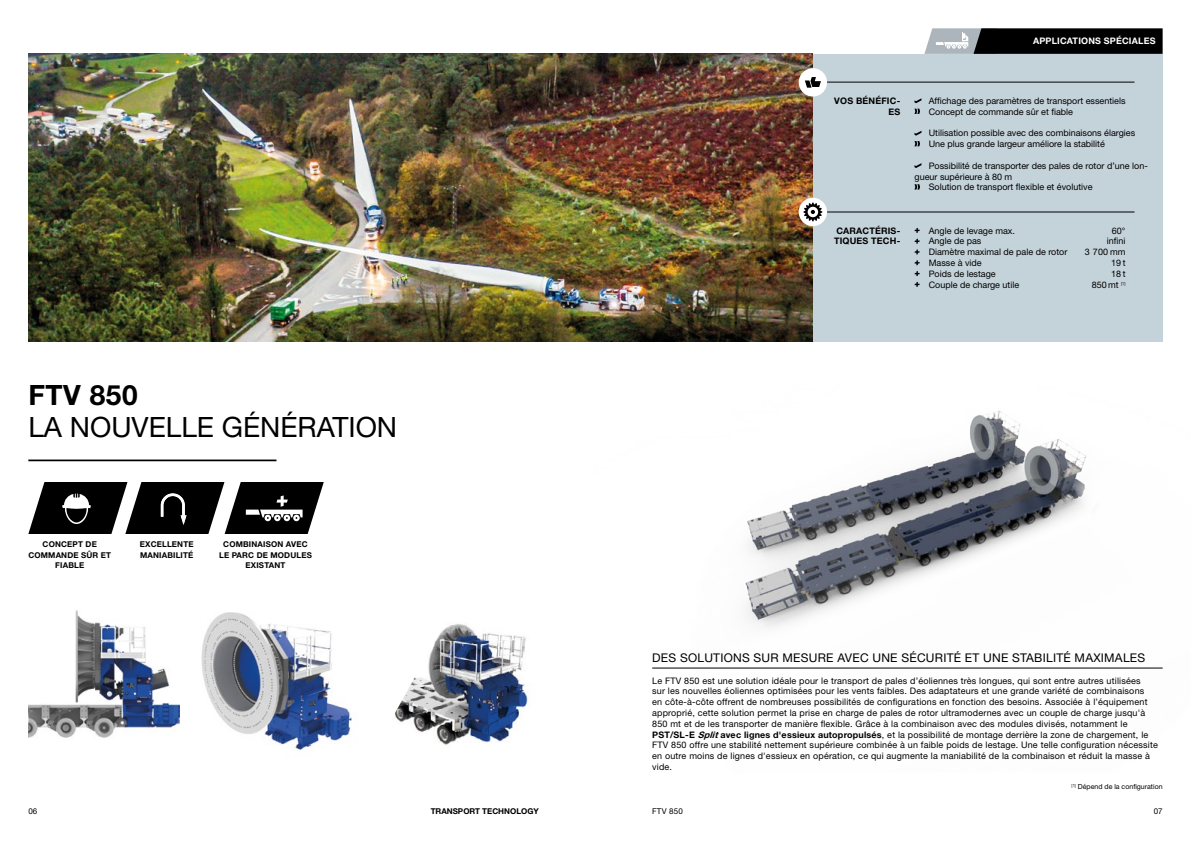
<style>
.page{position:relative;width:1191px;height:842px;background:#fff}
.page>*{position:absolute;margin:0;border:0;box-sizing:border-box;transform-origin:0 0}
.GOL_Headline_inside{font:28px/32px "Helvetica Neue LT Std";color:#000}
.GOL_copyhead_box{font:12px "Helvetica Neue LT Std";letter-spacing:.02em;color:#000}
.GOL_copy_box{font:9px/10.8px "Helvetica Neue LT Std";letter-spacing:.02em;color:#000}
.GOL_copy_tabs{font:9px "Helvetica Neue LT Std";color:#000}
.GOL_copylist{font:9px "Helvetica Neue LT Std";color:#000}
.GOL_copy_tabs-2{font:9px "Helvetica Neue LT Com";color:#000}
.GOL_copyhead_right{font:700 9px/10.8px "Helvetica Neue LT Com";letter-spacing:.02em;color:#000;text-align:right}
.GOL_copyhead_right_w{font:700 9px "Helvetica Neue LT Com";letter-spacing:.02em;color:#fff}
.GOL_copyhead_center{font:700 8px/10.8px "Helvetica Neue LT Com";letter-spacing:.02em;color:#000;text-align:center}
.GOL_pagina{font:700 8px "Helvetica Neue LT Com";color:#000}
.GOL_column_sector{font:8px "Helvetica Neue LT Std";letter-spacing:.02em;color:#000}
.GOL_pagina-2{font:8px "Helvetica Neue LT Std";color:#000}
.GOL_copy_tabs-3{font:7px "Helvetica Neue LT Std";color:#000}
.s1{font-family:"Helvetica Neue LT Com";font-weight:700}
.s2{font-weight:700}
.s3{font-weight:700;font-style:italic}
</style>
<div class="page">
<img style="left:201px;top:612px;width:151px;height:140px">
<img style="left:28px;top:610px;width:152px;height:128px">
<img style="left:28px;top:54px;width:785px;height:288px">
<div style="left:813px;top:54px;width:349px;height:288px;background:#c4d2d9"></div>
<svg style="left:924px;top:28px;width:238px;height:26px;background:#2e2f30"></svg>
<svg style="left:914px;top:228px;width:5px;height:5px"></svg>
<svg style="left:914px;top:239px;width:5px;height:26px"></svg>
<svg style="left:914px;top:271px;width:5px;height:5px"></svg>
<svg style="left:914px;top:282px;width:5px;height:5px"></svg>
<hr style="left:813px;top:82px;width:321px;height:1px;background:#000">
<svg style="left:914px;top:98px;width:7px;height:5px"></svg>
<svg style="left:914px;top:109px;width:6px;height:5px"></svg>
<svg style="left:914px;top:131px;width:7px;height:15px"></svg>
<svg style="left:914px;top:163px;width:7px;height:5px"></svg>
<svg style="left:914px;top:184px;width:6px;height:6px"></svg>
<hr style="left:813px;top:212px;width:321px;height:1px;background:#000">
<hr style="left:28px;top:459px;width:248px;height:2px;background:#000">
<div style="left:798px;top:198px;width:29px;height:28px;background:#fff;border-radius:50%"></div>
<svg style="left:803px;top:203px;width:19px;height:18px"></svg>
<div style="left:798px;top:68px;width:29px;height:29px;background:#fff;border-radius:50%"></div>
<svg style="left:805px;top:77px;width:16px;height:11px"></svg>
<svg style="left:28px;top:482px;width:296px;height:52px"></svg>
<img style="left:395px;top:624px;width:133px;height:121px">
<svg style="left:692px;top:430px;width:471px;height:239px"></svg>
<svg style="left:1070px;top:430px;width:93px;height:214px"></svg>
<hr style="left:652px;top:668px;width:510px;height:1px;background:#000">
<p class="GOL_Headline_inside" style="left:28px;top:378px;width:370px"><span class="s1">FTV 850<br></span>LA NOUVELLE GÉNÉRATION</p>
<p class="GOL_copyhead_center" style="left:28px;top:538px;width:84px">CONCEPT DE<br>COMMANDE SÛR ET<br>FIABLE</p>
<p class="GOL_copyhead_center" style="left:140px;top:538px;width:55px;text-align:left">EXCELLENTE<br>MANIABILITÉ</p>
<p class="GOL_copyhead_center" style="left:219px;top:538px;width:94px">COMBINAISON AVEC<br>LE PARC DE MODULES<br>EXISTANT</p>
<p class="GOL_copyhead_right_w" style="left:1033px;top:35px;width:124px">APPLICATIONS SPÉCIALES</p>
<p class="GOL_copyhead_right" style="left:834px;top:95px;width:67px">VOS BÉNÉFIC-<br>ES</p>
<p class="GOL_copyhead_right" style="left:834px;top:225px;width:68px;text-align:left">CARACTÉRIS-<br>TIQUES TECH-</p>
<p class="GOL_copy_tabs" style="left:928px;top:95px;width:198px">Affichage des paramètres de transport essentiels</p>
<p class="GOL_copy_tabs" style="left:928px;top:106px;width:146px">Concept de commande sûr et fiable</p>
<p class="GOL_copy_tabs-2" style="left:928px;top:128px;width:208px">Utilisation possible avec des combinaisons élargies</p>
<p class="GOL_copy_tabs-2" style="left:928px;top:138px;width:178px">Une plus grande largeur améliore la stabilité</p>
<p class="GOL_copy_tabs" style="left:928px;top:160px;width:221px">Possibilité de transporter des pales de rotor d’une lon-</p>
<p class="GOL_copy_tabs" style="left:914px;top:171px;width:99px">gueur supérieure à 80 m</p>
<p class="GOL_copy_tabs" style="left:928px;top:182px;width:165px">Solution de transport flexible et évolutive</p>
<p class="GOL_copylist" style="left:928px;top:225px;width:88px">Angle de levage max.</p>
<p class="GOL_copylist" style="left:1112px;top:225px;width:15px">60°</p>
<p class="GOL_copylist" style="left:928px;top:236px;width:54px">Angle de pas</p>
<p class="GOL_copylist" style="left:1107px;top:236px;width:20px">infini</p>
<p class="GOL_copylist" style="left:928px;top:247px;width:140px">Diamètre maximal de pale de rotor</p>
<p class="GOL_copylist" style="left:1085px;top:247px;width:42px">3 700 mm</p>
<p class="GOL_copylist" style="left:928px;top:257px;width:55px">Masse à vide</p>
<p class="GOL_copylist" style="left:1111px;top:257px;width:16px">19t</p>
<p class="GOL_copylist" style="left:928px;top:268px;width:69px">Poids de lestage</p>
<p class="GOL_copylist" style="left:1111px;top:268px;width:16px">18t</p>
<p class="GOL_copylist" style="left:928px;top:279px;width:92px">Couple de charge utile</p>
<p class="GOL_copylist" style="left:1091px;top:279px;width:35px">850 mt <sup>[1]</sup></p>
<p class="GOL_copyhead_box" style="left:652px;top:651px;width:494px">DES SOLUTIONS SUR MESURE AVEC UNE SÉCURITÉ ET UNE STABILITÉ MAXIMALES</p>
<p class="GOL_copy_box" style="left:652px;top:675px;width:507px">Le FTV 850 est une solution idéale pour le transport de pales d’éoliennes très longues, qui sont entre autres utilisées<br>sur les nouvelles éoliennes optimisées pour les vents faibles. Des adaptateurs et une grande variété de combinaisons<br>en côte-à-côte offrent de nombreuses possibilités de configurations en fonction des besoins. Associée à l’équipement approprié, cette solution permet la prise en charge de pales de rotor ultramodernes avec un couple de charge jusqu'à 850 mt et de les transporter de manière flexible. Grâce à la combinaison avec des modules divisés, notamment le <span class="s2">PST/SL-E</span> <span class="s3">Split</span><span class="s2">avec lignes d'essieux autopropulsés</span>, et la possibilité de montage derrière la zone de chargement, le FTV 850 offre une stabilité nettement supérieure combinée à un faible poids de lestage. Une telle configuration nécessite en outre moins de lignes d'essieux en opération, ce qui augmente la maniabilité de la combinaison et réduit la masse à vide.</p>
<p class="GOL_copy_tabs-3" style="left:1071px;top:783px;width:92px"><sup>[1]</sup> Dépend de la configuration</p>
<p class="GOL_pagina-2" style="left:28px;top:806px;width:10px">06</p>
<p class="GOL_pagina" style="left:431px;top:806px;width:110px">TRANSPORT TECHNOLOGY</p>
<p class="GOL_column_sector" style="left:652px;top:806px;width:32px">FTV 850</p>
<p class="GOL_pagina-2" style="left:1153px;top:806px;width:10px">07</p>
</div>
